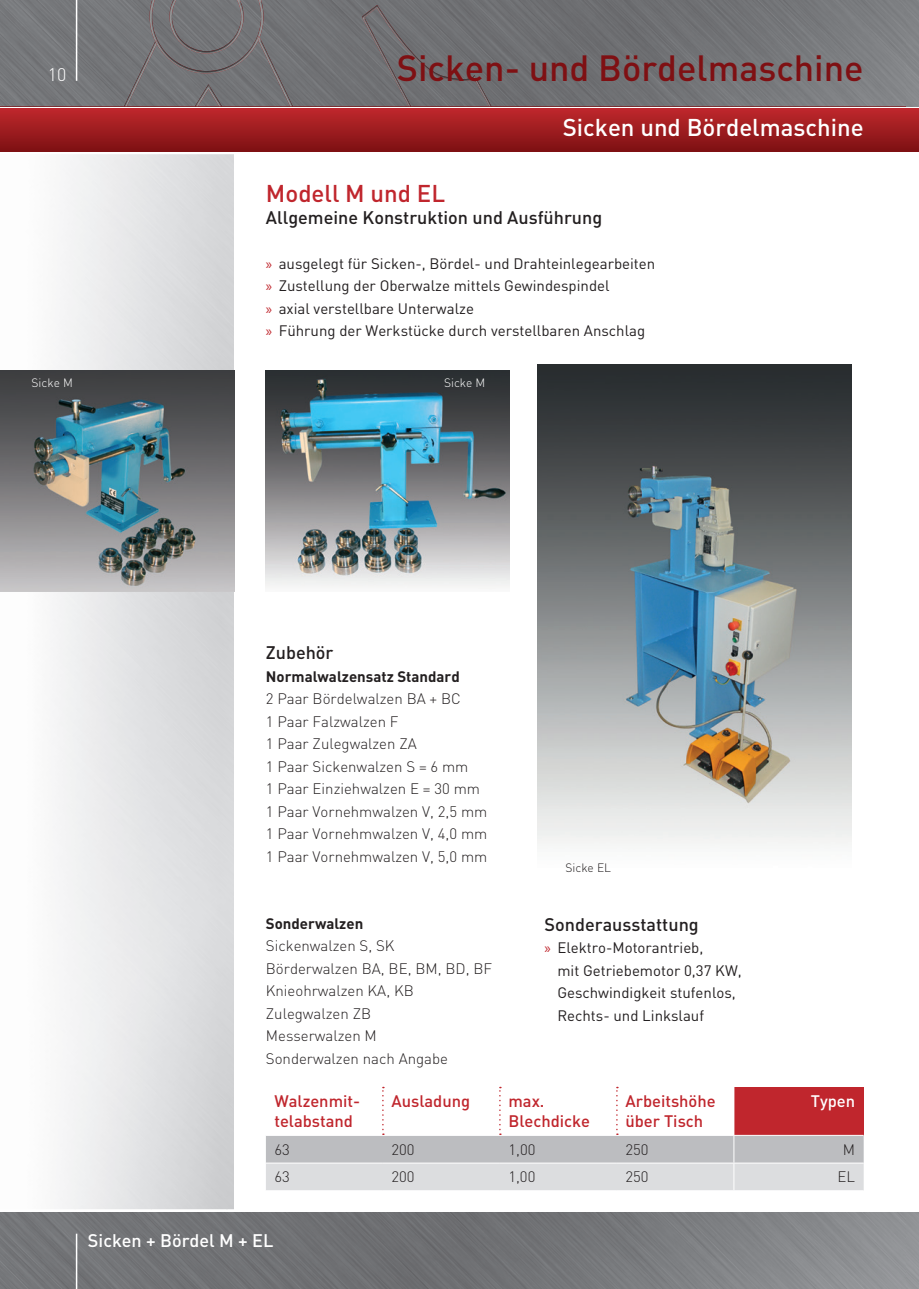
<style>
.page{position:relative;width:919px;height:1289px;background:#fff}
.page>*{position:absolute;margin:0;border:0;box-sizing:border-box;transform-origin:0 0}
.t1{font:500 36px "DIN";color:#7f1013}
.t2{font:500 24px "DIN";color:#fff}
.t3{font:500 24px "DIN";color:#c0262d}
.t4{font:500 18px "DIN";color:#231f20}
.t5{font:500 18px "DIN";color:#fff}
.t6{font:300 18px "DIN";color:#fff}
.t7{font:500 16.5px/19.8px "DIN";color:#c0262d}
.t8{font:500 16.5px "DIN";color:#fff}
.t9{font:300 15px/22.5px "DIN";color:#231f20}
.t10{font:15px/22.5px "DIN";color:#231f20}
.t11{font:700 15px "DIN";color:#231f20}
.t12{font:300 12px "DIN";color:#fff}
.t13{font:300 12px "DIN";color:#231f20}
.s1{font-family:"Myriad Pro";color:#c0262d}
</style>
<div class="page">
<img style="left:0;top:0;width:906px;height:106px">
<div style="left:906px;top:0;width:12px;height:106px;background:#838588"></div>
<img style="left:0;top:1212px;width:906px;height:76px">
<div style="left:906px;top:1212px;width:12px;height:76px;background:#939598"></div>
<div style="left:0;top:108px;width:906px;height:43px;background:linear-gradient(to bottom,#c0282d,#7e1113)"></div>
<svg style="left:906px;top:108px;width:12px;height:43px"></svg>
<div style="left:158px;top:154px;width:76px;height:76px;background:#dadbdd"></div>
<img style="left:30px;top:1057px;width:122px;height:152px">
<img style="left:28px;top:1133px;width:48px;height:76px">
<img style="left:362px;top:5px;width:129px;height:101px">
<img style="left:258px;top:37px;width:35px;height:69px">
<img style="left:124px;top:41px;width:33px;height:65px">
<img style="left:195px;top:84px;width:27px;height:22px">
<img style="left:150px;top:0;width:113px;height:73px">
<img style="left:169px;top:0;width:74px;height:54px">
<hr style="left:76px;top:0;width:1px;height:81px;background:#fff">
<hr style="left:76px;top:1233px;width:1px;height:55px;background:#fff">
<img style="left:537px;top:364px;width:314px;height:480px">
<img style="left:266px;top:370px;width:244px;height:217px">
<img style="left:0;top:370px;width:234px;height:221px">
<svg style="left:266px;top:1086px;width:597px;height:104px"></svg>
<p class="t6" style="left:48px;top:63px;width:20px">10</p>
<h1 class="t1" style="left:397px;top:45px;width:468px">Sicken- und Bördelmaschine</h1>
<h2 class="t2" style="left:562px;top:112px;width:302px">Sicken und Bördelmaschine</h2>
<h2 class="t3" style="left:266px;top:178px;width:181px">Modell M und EL</h2>
<p class="t4" style="left:266px;top:206px;width:338px">Allgemeine Konstruktion und Ausführung</p>
<p class="t10" style="left:266px;top:252px;width:391px"><span class="s1">»</span> ausgelegt für Sicken-, Bördel- und Drahteinlegearbeiten <span class="s1">»</span> Zustellung der Oberwalze mittels Gewindespindel<br><span class="s1">»</span> axial verstellbare Unterwalze<br><span class="s1">»</span> Führung der Werkstücke durch verstellbaren Anschlag</p>
<p class="t12" style="left:31px;top:375px;width:43px">Sicke M</p>
<p class="t12" style="left:444px;top:375px;width:43px">Sicke M</p>
<p class="t4" style="left:266px;top:641px;width:69px">Zubehör</p>
<p class="t11" style="left:266px;top:666px;width:195px">Normalwalzensatz Standard</p>
<p class="t9" style="left:266px;top:687px;width:223px">2 Paar Bördelwalzen BA + BC<br>1 Paar Falzwalzen F<br>1 Paar Zulegwalzen ZA<br>1 Paar Sickenwalzen S = 6 mm<br>1 Paar Einziehwalzen E = 30 mm<br>1 Paar Vornehmwalzen V, 2,5 mm<br>1 Paar Vornehmwalzen V, 4,0 mm<br>1 Paar Vornehmwalzen V, 5,0 mm</p>
<p class="t13" style="left:565px;top:860px;width:47px">Sicke EL</p>
<p class="t4" style="left:544px;top:912px;width:156px">Sonderausstattung</p>
<p class="t10" style="left:557px;top:936px;width:186px;text-indent:-13px"><span class="s1">»</span> Elektro-Motorantrieb,<br>mit Getriebemotor 0,37 KW,<br>Geschwindigkeit stufenlos,<br>Rechts- und Linkslauf</p>
<p class="t11" style="left:266px;top:913px;width:99px">Sonderwalzen</p>
<p class="t9" style="left:266px;top:934px;width:228px">Sickenwalzen S, SK<br>Börderwalzen BA, BE, BM, BD, BF<br>Knieohrwalzen KA, KB<br>Zulegwalzen ZB<br>Messerwalzen M<br>Sonderwalzen nach Angabe</p>
<p class="t7" style="left:274px;top:1090px;width:87px">Walzenmit&shy;telabstand</p>
<p class="t7" style="left:391px;top:1090px;width:80px">Ausladung</p>
<p class="t7" style="left:508px;top:1090px;width:83px">max.<br>Blechdicke</p>
<p class="t7" style="left:625px;top:1090px;width:92px">Arbeitshöhe über Tisch</p>
<p class="t8" style="left:810px;top:1090px;width:46px">Typen</p>
<p class="t9" style="left:274px;top:1137px;width:17px">63</p>
<p class="t9" style="left:391px;top:1137px;width:25px">200</p>
<p class="t9" style="left:508px;top:1137px;width:28px">1,00</p>
<p class="t9" style="left:625px;top:1137px;width:25px">250</p>
<p class="t9" style="left:842px;top:1137px;width:14px">M</p>
<p class="t9" style="left:274px;top:1165px;width:17px">63</p>
<p class="t9" style="left:391px;top:1165px;width:25px">200</p>
<p class="t9" style="left:508px;top:1165px;width:28px">1,00</p>
<p class="t9" style="left:625px;top:1165px;width:25px">250</p>
<p class="t9" style="left:837px;top:1165px;width:19px">EL</p>
<p class="t5" style="left:88px;top:1228px;width:187px">Sicken + Bördel M + EL</p>
</div>
